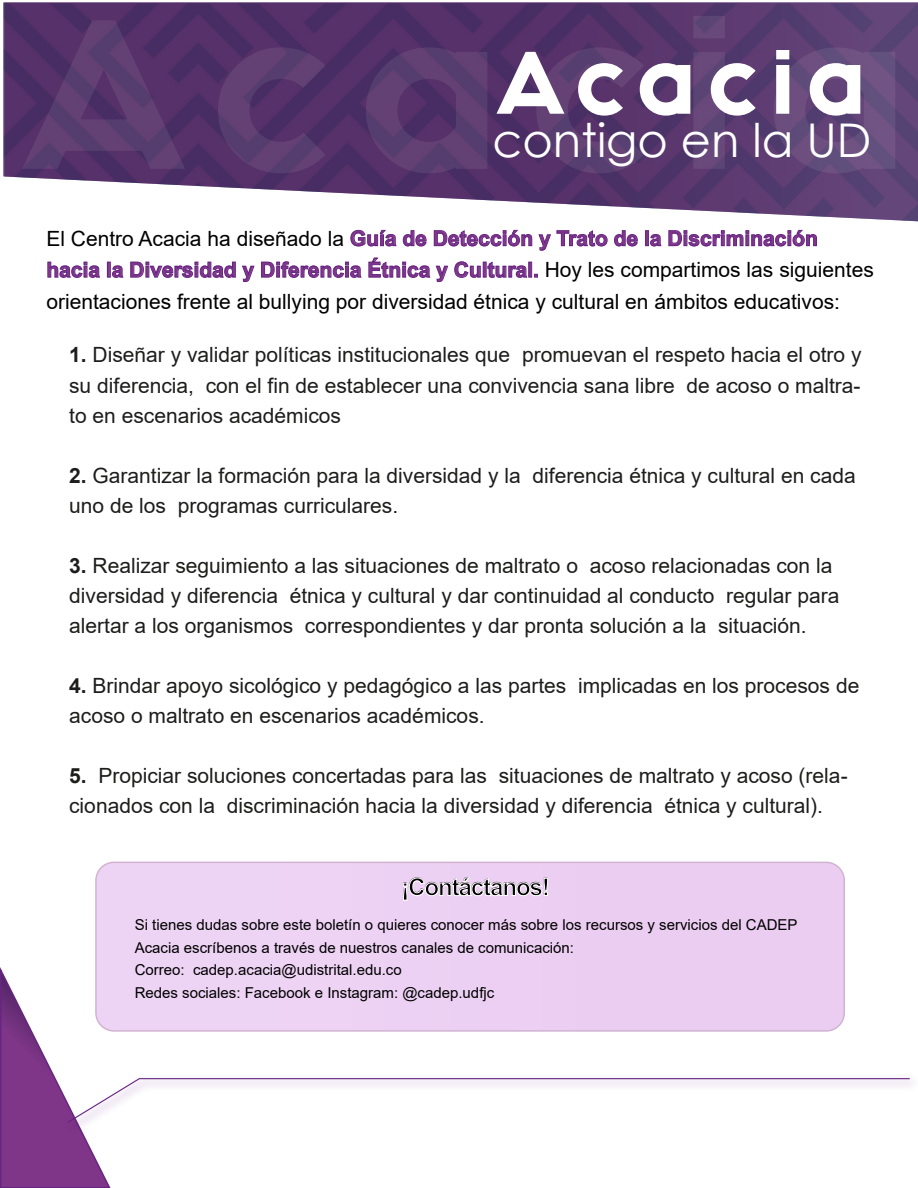
<style>
.page{position:relative;width:918px;height:1188px;background:#fff}
.page>*{position:absolute;margin:0;border:0;box-sizing:border-box;transform-origin:0 0}
.t1{font:46.5px "Century Gothic";color:#fff}
.t2{font:700 24px "Arial";letter-spacing:-.045em;color:#020202}
.t3{font:21px/30px "Arial";color:#1d1d1b}
.t4{font:21px/31.5px "Arial";color:#000}
.t5{font:15px/22.5px "Arial";color:#000}
.s1{font-weight:700;color:#803689}
.s2{font-weight:700}
</style>
<div class="page">
<div style="left:96px;top:862px;width:748px;height:169px;background:#ecd0f3;border-radius:18px"></div>
<div style="left:95px;top:862px;width:750px;height:170px;border:2px solid #b88bb9;border-radius:18px"></div>
<svg style="left:351px;top:230px;width:46px;height:16px"></svg>
<svg style="left:403px;top:230px;width:24px;height:16px"></svg>
<svg style="left:434px;top:230px;width:98px;height:16px"></svg>
<svg style="left:539px;top:234px;width:12px;height:16px"></svg>
<svg style="left:557px;top:230px;width:50px;height:16px"></svg>
<svg style="left:614px;top:230px;width:24px;height:16px"></svg>
<div style="left:645px;top:230px;width:4px;height:16px;border:1px solid #662482"></div>
<svg style="left:650px;top:234px;width:11px;height:12px"></svg>
<svg style="left:669px;top:230px;width:148px;height:16px"></svg>
<svg style="left:48px;top:262px;width:52px;height:16px"></svg>
<div style="left:107px;top:262px;width:4px;height:15px;border:1px solid #662482"></div>
<svg style="left:112px;top:266px;width:11px;height:12px"></svg>
<svg style="left:130px;top:262px;width:106px;height:16px"></svg>
<svg style="left:242px;top:266px;width:12px;height:16px"></svg>
<svg style="left:261px;top:262px;width:100px;height:16px"></svg>
<svg style="left:369px;top:258px;width:61px;height:20px"></svg>
<svg style="left:436px;top:266px;width:12px;height:16px"></svg>
<svg style="left:454px;top:262px;width:27px;height:16px"></svg>
<div style="left:483px;top:262px;width:3px;height:15px;border:1px solid #662482"></div>
<svg style="left:488px;top:262px;width:39px;height:16px"></svg>
<div style="left:529px;top:262px;width:3px;height:15px;border:1px solid #662482"></div>
<svg style="left:403px;top:878px;width:145px;height:23px"></svg>
<svg style="left:0;top:964px;width:911px;height:224px"></svg>
<svg style="left:3px;top:2px;width:915px;height:219px"></svg>
<svg style="left:22px;top:20px;width:163px;height:149px;background:#56366b"></svg>
<svg style="left:218px;top:47px;width:108px;height:126px;background:#57376c"></svg>
<svg style="left:366px;top:47px;width:121px;height:126px;background:#59396d"></svg>
<svg style="left:497px;top:16px;width:259px;height:157px;background:#705683"></svg>
<svg style="left:774px;top:47px;width:121px;height:126px"></svg>
<h1 class="t1" style="left:492px;top:108px;width:381px">contigo en la UD</h1>
<p class="t4" style="left:46px;top:222px;width:829px">El Centro Acacia ha diseñado la <span class="s1">Guía de Detección y Trato de la Discriminación hacia la Diversidad y Diferencia Étnica y Cultural.</span> Hoy les compartimos las siguientes orientaciones frente al bullying por diversidad étnica y cultural en ámbitos educativos:</p>
<p class="t3" style="left:69px;top:340px;width:794px;text-align:justify"><span class="s2">1.</span> Diseñar y validar políticas institucionales que promuevan el respeto hacia el otro y su diferencia, con el fin de establecer una convivencia sana libre de acoso o maltra&shy;to en escenarios académicos</p>
<p class="t3" style="left:69px;top:460px;width:788px"><span class="s2">2.</span> Garantizar la formación para la diversidad y la diferencia étnica y cultural en cada uno de los programas curriculares.</p>
<p class="t3" style="left:69px;top:550px;width:772px"><span class="s2">3.</span> Realizar seguimiento a las situaciones de maltrato o acoso relacionadas con la diversidad y diferencia étnica y cultural y dar continuidad al conducto regular para alertar a los organismos correspondientes y dar pronta solución a la situación.</p>
<p class="t3" style="left:69px;top:670px;width:792px"><span class="s2">4.</span> Brindar apoyo sicológico y pedagógico a las partes implicadas en los procesos de acoso o maltrato en escenarios académicos.</p>
<p class="t3" style="left:69px;top:760px;width:780px"><span class="s2">5.</span> Propiciar soluciones concertadas para las situaciones de maltrato y acoso (rela&shy;cionados con la discriminación hacia la diversidad y diferencia étnica y cultural).</p>
<p class="t2" style="left:401px;top:870px;width:150px">¡Contáctanos!</p>
<p class="t5" style="left:135px;top:914px;width:664px">Si tienes dudas sobre este boletín o quieres conocer más sobre los recursos y servicios del CADEP Acacia escríbenos a través de nuestros canales de comunicación:<br>Correo: cadep.acacia@udistrital.edu.co<br>Redes sociales: Facebook e Instagram: @cadep.udfjc</p>
</div>
